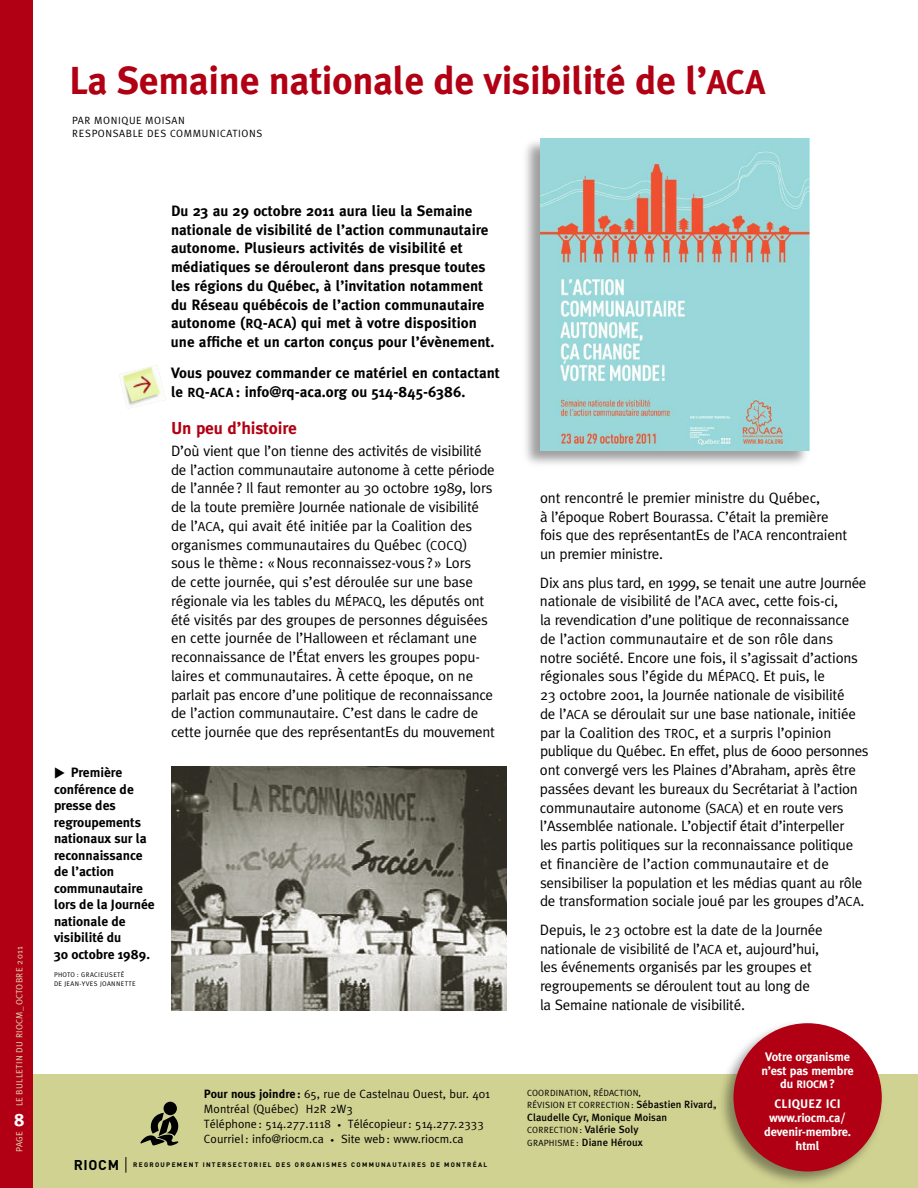
<style>
.page{position:relative;width:918px;height:1188px;background:#fff}
.page>*{position:absolute;margin:0;border:0;box-sizing:border-box;transform-origin:0 0}
.t1{font:700 39px "Meta Plus";letter-spacing:-.01em;color:#b10013}
.t2{font:18px "Meta Plus Bold Caps";color:#fff}
.t3{font:700 17.25px "Meta Plus";letter-spacing:-.01em;color:#b10013}
.t4{font:15px/18.8px "Meta Plus Normal";letter-spacing:-.02em;color:#000}
.t5{font:700 15px/18.8px "Meta Plus";color:#000}
.t6{font:700 14.1px "DIN";letter-spacing:.05em;color:#000}
.t7{font:700 13.5px/16.5px "Meta Plus";letter-spacing:-.005em;color:#000}
.t8{font:700 12.3px/14px "Meta Plus";letter-spacing:-.015em;color:#fff;text-align:center}
.t9{font:12px/15px "Meta Plus Normal";color:#000}
.t10{font:700 10.8px "Meta Plus";letter-spacing:-.015em;color:#fff}
.t11{font:500 10.5px "Meta Plus";letter-spacing:.005em;color:#000}
.t12{font:10.5px/13.5px "Meta Plus Normal";letter-spacing:.05em;color:#000}
.t13{font:9px/12px "Meta Plus Normal";letter-spacing:.015em;color:#000}
.t14{font:9px "Meta Plus Normal";letter-spacing:.03em;color:#e0e3b7}
.t15{font:6.75px/9px "Meta Plus Normal";letter-spacing:.055em;color:#000}
.t16{font:700 6.45px "DIN";letter-spacing:.2em;color:#000}
.s1{font-size:34.35px}
.s2{font-size:13.2px}
.s3{font-family:"Meta Plus";font-weight:700}
.s4{font-size:7.5px}
.s5{font-family:"Meta Plus";font-weight:500;font-size:10.5px}
.s6{font-family:"Meta Plus Normal";font-weight:400;font-size:9px}
.s7{font-size:12.3px}
</style>
<div class="page">
<img style="left:525px;top:142px;width:285px;height:322px">
<img style="left:540px;top:138px;width:270px;height:312px">
<div style="left:0;top:0;width:33px;height:1188px;background:#b10013"></div>
<div style="left:33px;top:1074px;width:885px;height:114px;background:#d0d291"></div>
<svg style="left:126px;top:1157px;width:1px;height:16px"></svg>
<div style="left:164px;top:1102px;width:13px;height:13px;background:#000;border-radius:50%"></div>
<svg style="left:140px;top:1113px;width:39px;height:33px"></svg>
<img style="left:722px;top:1023px;width:160px;height:160px">
<div style="left:734px;top:1023px;width:148px;height:149px;background:#b10013;border-radius:50%"></div>
<img style="left:171px;top:767px;width:336px;height:243px">
<img style="left:119px;top:365px;width:47px;height:44px">
<p class="t14" style="left:14px;top:1106px;width:161px;rotate:-90deg">LE BULLETIN DU RIOCM_OCTOBRE 2011</p>
<p class="t2" style="left:14px;top:1109px;width:11px">8</p>
<p class="t14" style="left:14px;top:1152px;width:22px;rotate:-90deg">PAGE</p>
<h1 class="t1" style="left:69px;top:57px;width:698px">La Semaine nationale de visibilité de l’<span class="s1">ACA</span></h1>
<p class="t12" style="left:72px;top:113px;width:192px">PAR MONIQUE MOISAN<br>RESPONSABLE DES COMMUNICATIONS</p>
<p class="t7" style="left:54px;top:764px;width:102px;text-indent:17px">Première conférence de presse des regroupements nationaux sur la reconnaissance de l’action communautaire lors de la Journée nationale de visibilité du<br>30 octobre 1989.</p>
<p class="t15" style="left:54px;top:970px;width:83px">PHOTO : GRACIEUSETÉ<br>DE JEAN-YVES JOANNETTE</p>
<p class="t5" style="left:171px;top:201px;width:325px">Du 23 au 29 octobre 2011 aura lieu la Semaine nationale de visibilité de l’action communautaire autonome. Plusieurs activités de visibilité et médiatiques se dérouleront dans presque toutes les régions du Québec, à l’invitation notamment du Réseau québécois de l’action communautaire autonome (<span class="s2">RQ</span>-<span class="s2">ACA</span>) qui met à votre disposition une affiche et un carton conçus pour l’évènement.</p>
<p class="t5" style="left:171px;top:363px;width:330px">Vous pouvez commander ce matériel en contactant le <span class="s2">RQ</span>-<span class="s2">ACA</span> : info@rq-aca.org ou 514-845-6386.</p>
<p class="t3" style="left:171px;top:418px;width:127px">Un peu d’histoire</p>
<p class="t4" style="left:171px;top:441px;width:326px">D’où vient que l’on tienne des activités de visibilité de l’action communautaire autonome à cette période de l’année? Il faut remonter au 30 octobre 1989, lors de la toute première Journée nationale de visibilité de l’<span class="s2">ACA</span>, qui avait été initiée par la Coalition des organismes communautaires du Québec (<span class="s2">COCQ</span>) sous le thème: «Nous reconnaissez-vous?» Lors<br>de cette journée, qui s’est déroulée sur une base régionale via les tables du <span class="s2">MÉPACQ</span>, les députés ont été visités par des groupes de personnes déguisées en cette journée de l’Halloween et réclamant une reconnaissance de l’État envers les groupes popu&shy;laires et communautaires. À cette époque, on ne parlait pas encore d’une politique de reconnaissance de l’action communautaire. C’est dans le cadre de cette journée que des représentantEs du mouvement</p>
<p class="t4" style="left:540px;top:488px;width:309px">ont rencontré le premier ministre du Québec,<br>à l’époque Robert Bourassa. C’était la première fois que des représentantEs de l’<span class="s2">ACA</span> rencontraient un premier ministre.</p>
<p class="t4" style="left:540px;top:573px;width:330px">Dix ans plus tard, en 1999, se tenait une autre Journée nationale de visibilité de l’<span class="s2">ACA</span> avec, cette fois-ci,<br>la revendication d’une politique de reconnaissance de l’action communautaire et de son rôle dans notre société. Encore une fois, il s’agissait d’actions régionales sous l’égide du <span class="s2">MÉPACQ</span>. Et puis, le<br>23 octobre 2001, la Journée nationale de visibilité<br>de l’<span class="s2">ACA</span> se déroulait sur une base nationale, initiée par la Coalition des <span class="s2">TROC</span>, et a surpris l’opinion publique du Québec. En effet, plus de 6000 personnes ont convergé vers les Plaines d’Abraham, après être passées devant les bureaux du Secrétariat à l’action communautaire autonome (<span class="s2">SACA</span>) et en route vers l’Assemblée nationale. L’objectif était d’interpeller<br>les partis politiques sur la reconnaissance politique et financière de l’action communautaire et de sensibiliser la population et les médias quant au rôle de transformation sociale joué par les groupes d’<span class="s2">ACA</span>.</p>
<p class="t4" style="left:540px;top:920px;width:284px">Depuis, le 23 octobre est la date de la Journée nationale de visibilité de l’<span class="s2">ACA</span> et, aujourd’hui, les événements organisés par les groupes et regroupements se déroulent tout au long de la Semaine nationale de visibilité.</p>
<p class="t9" style="left:204px;top:1087px;width:288px"><span class="s3">Pour nous joindre:</span> 65, rue de Castelnau Ouest, bur. 401<br>Montréal (Québec) H2R 2W3<br>Téléphone: 514.277.1118 <span class="s4">•</span> Télécopieur: 514.277.2333<br>Courriel: info@riocm.ca <span class="s4">•</span> Site web: www.riocm.ca</p>
<p class="t13" style="left:527px;top:1087px;width:190px">COORDINATION, RÉDACTION,<br>RÉVISION ET CORRECTION: <span class="s5">Sébastien Rivard,</span></p>
<p class="t11" style="left:527px;top:1111px;width:142px">Claudelle Cyr, Monique Moisan</p>
<p class="t13" style="left:527px;top:1124px;width:113px">CORRECTION: <span class="s5">Valérie Soly</span></p>
<p class="t11" style="left:527px;top:1136px;width:117px"><span class="s6">GRAPHISME :</span> Diane Héroux</p>
<p class="t8" style="left:762px;top:1049px;width:94px">Votre organisme n’est pas membre</p>
<p class="t10" style="left:780px;top:1078px;width:57px"><span class="s7">du</span> RIOCM<span class="s7">?</span></p>
<p class="t8" style="left:764px;top:1097px;width:88px">CLIQUEZ ICI www.riocm.ca/ devenir-membre. html</p>
<p class="t6" style="left:74px;top:1157px;width:47px">RIOCM</p>
<p class="t16" style="left:133px;top:1161px;width:356px">REGROUPEMENT INTERSECTORIEL DES ORGANISMES COMMUNAUTAIRES DE MONTRÉAL</p>
</div>
